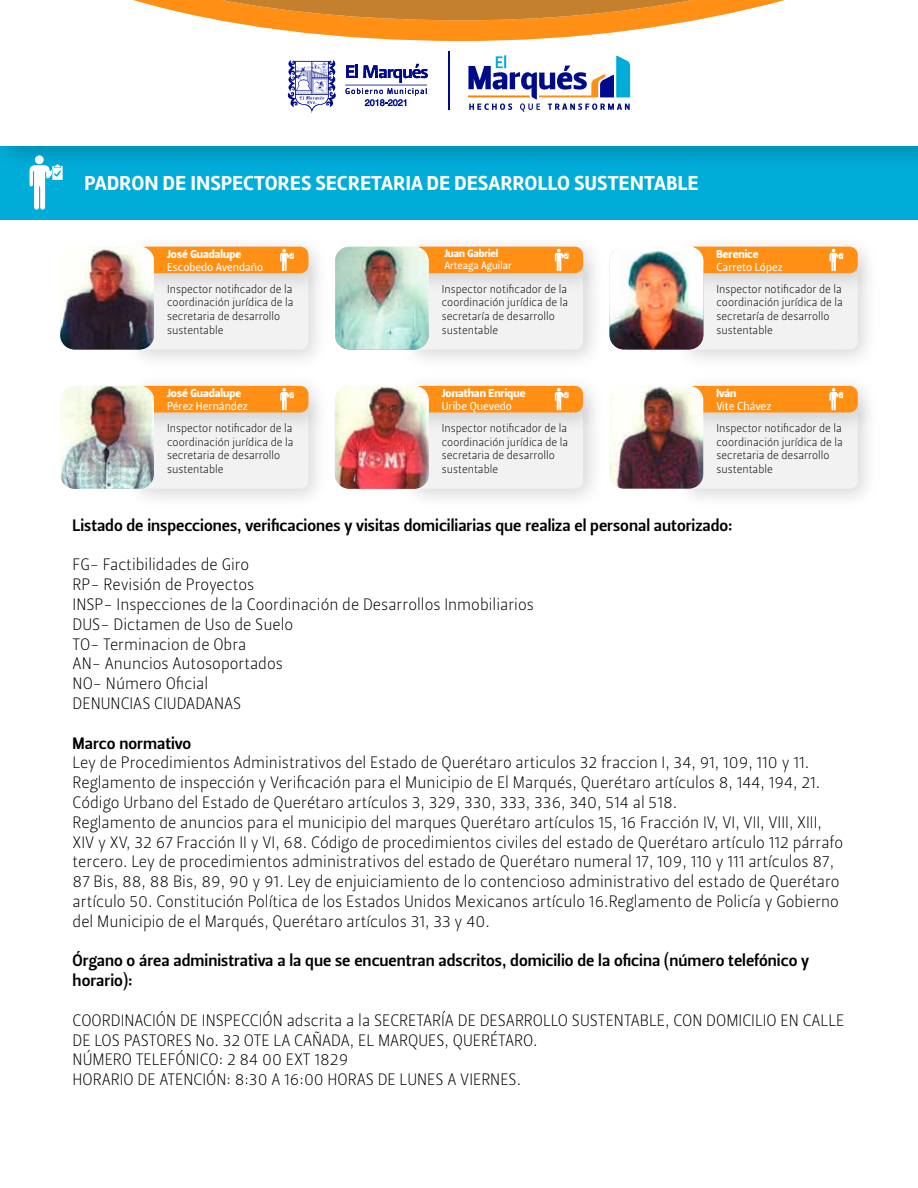
<style>
.page{position:relative;width:918px;height:1188px;background:#fff}
.page>*{position:absolute;margin:0;border:0;box-sizing:border-box;transform-origin:0 0}
.t1{font:700 21px "Rambla";color:#fff}
.t2{font:16.5px/19.8px "Leitura Sans Grot 1";color:#000}
.t3{font:16.5px/19.8px "Leitura Sans Grot 3";color:#000}
.t4{font:11.4px/13.8px "Leitura Sans Grot 1";color:#000}
.t5{font:11.4px "Leitura Sans Grot 2";color:#fff}
.t6{font:11.4px "Leitura Sans Grot 4";color:#fff}
.t7{font:10.65px "Leitura Sans Grot 2";color:#fff}
.t8{font:10.65px "Leitura Sans Grot 4";color:#fff}
</style>
<div class="page">
<div style="left:0;top:145px;width:918px;height:75px;background:#00acd8"></div>
<svg style="left:30px;top:177px;width:33px;height:33px"></svg>
<img style="left:0;top:145px;width:918px;height:32px">
<svg style="left:133px;top:0;width:652px;height:41px"></svg>
<svg style="left:468px;top:55px;width:162px;height:57px"></svg>
<hr style="left:448px;top:51px;width:2px;height:59px;background:#000b8c">
<svg style="left:287px;top:60px;width:49px;height:53px"></svg>
<svg style="left:345px;top:64px;width:83px;height:42px"></svg>
<img style="left:118px;top:301px;width:200px;height:59px">
<img style="left:143px;top:245px;width:176px;height:56px">
<div style="left:137px;top:247px;width:171px;height:26px;background:#ff9015;border-radius:8px"></div>
<svg style="left:154px;top:249px;width:154px;height:100px"></svg>
<img style="left:60px;top:247px;width:94px;height:102px">
<img style="left:392px;top:245px;width:218px;height:56px">
<div style="left:412px;top:247px;width:171px;height:26px;background:#ff9015;border-radius:8px"></div>
<svg style="left:429px;top:249px;width:154px;height:100px"></svg>
<img style="left:335px;top:247px;width:94px;height:102px">
<img style="left:667px;top:301px;width:201px;height:59px">
<img style="left:692px;top:245px;width:177px;height:56px">
<div style="left:686px;top:247px;width:172px;height:26px;background:#ff9015;border-radius:8px"></div>
<svg style="left:703px;top:249px;width:155px;height:100px"></svg>
<img style="left:610px;top:247px;width:93px;height:102px">
<img style="left:418px;top:385px;width:192px;height:55px">
<div style="left:412px;top:386px;width:171px;height:26px;background:#ff9015;border-radius:8px"></div>
<svg style="left:429px;top:388px;width:154px;height:101px"></svg>
<img style="left:335px;top:386px;width:94px;height:103px">
<img style="left:143px;top:385px;width:192px;height:55px">
<div style="left:137px;top:386px;width:171px;height:26px;background:#ff9015;border-radius:8px"></div>
<svg style="left:154px;top:388px;width:154px;height:101px"></svg>
<img style="left:60px;top:386px;width:94px;height:103px">
<img style="left:693px;top:385px;width:181px;height:55px">
<div style="left:686px;top:386px;width:172px;height:26px;background:#ff9015;border-radius:8px"></div>
<svg style="left:703px;top:388px;width:155px;height:101px"></svg>
<img style="left:610px;top:386px;width:93px;height:103px">
<p class="t1" style="left:84px;top:170px;width:616px">PADRON DE INSPECTORES SECRETARIA DE DESARROLLO SUSTENTABLE</p>
<p class="t6" style="left:167px;top:247px;width:76px">José Guadalupe</p>
<p class="t5" style="left:167px;top:261px;width:98px">Escobedo Avendaño</p>
<p class="t8" style="left:444px;top:247px;width:55px">Juan Gabriel</p>
<p class="t7" style="left:444px;top:259px;width:69px">Arteaga Aguilar</p>
<p class="t6" style="left:716px;top:247px;width:44px">Berenice</p>
<p class="t5" style="left:716px;top:261px;width:68px">Carreto López</p>
<p class="t4" style="left:167px;top:282px;width:128px">Inspector notificador de la coordinación jurídica de la secretaria de desarrollo sustentable</p>
<p class="t4" style="left:442px;top:282px;width:128px">Inspector notificador de la coordinación jurídica de la secretaría de desarrollo sustentable</p>
<p class="t4" style="left:716px;top:282px;width:128px">Inspector notificador de la coordinación jurídica de la secretaría de desarrollo sustentable</p>
<p class="t6" style="left:167px;top:386px;width:76px">José Guadalupe</p>
<p class="t5" style="left:167px;top:400px;width:82px">Pérez Hernández</p>
<p class="t6" style="left:442px;top:386px;width:85px">Jonathan Enrique</p>
<p class="t5" style="left:442px;top:400px;width:72px">Uribe Quevedo</p>
<p class="t6" style="left:716px;top:386px;width:21px">Iván</p>
<p class="t5" style="left:716px;top:400px;width:56px">Vite Chávez</p>
<p class="t4" style="left:167px;top:421px;width:128px">Inspector notificador de la coordinación jurídica de la secretaria de desarrollo sustentable</p>
<p class="t4" style="left:442px;top:421px;width:128px">Inspector notificador de la coordinación jurídica de la secretaria de desarrollo sustentable</p>
<p class="t4" style="left:716px;top:421px;width:128px">Inspector notificador de la coordinación jurídica de la secretaria de desarrollo sustentable</p>
<p class="t3" style="left:73px;top:516px;width:662px">Listado de inspecciones, verificaciones y visitas domiciliarias que realiza el personal autorizado:</p>
<p class="t2" style="left:73px;top:555px;width:463px">FG- Factibilidades de Giro<br>RP- Revisión de Proyectos<br>INSP- Inspecciones de la Coordinación de Desarrollos Inmobiliarios<br>DUS- Dictamen de Uso de Suelo<br>TO- Terminacion de Obra<br>AN- Anuncios Autosoportados<br>NO- Número Oficial<br>DENUNCIAS CIUDADANAS</p>
<p class="t3" style="left:73px;top:733px;width:120px">Marco normativo</p>
<p class="t2" style="left:73px;top:753px;width:772px">Ley de Procedimientos Administrativos del Estado de Querétaro articulos 32 fraccion I, 34, 91, 109, 110 y 11.<br>Reglamento de inspección y Verificación para el Municipio de El Marqués, Querétaro artículos 8, 144, 194, 21.<br>Código Urbano del Estado de Querétaro artículos 3, 329, 330, 333, 336, 340, 514 al 518.<br>Reglamento de anuncios para el municipio del marques Querétaro artículos 15, 16 Fracción IV, VI, VII, VIII, XIII, XIV y XV, 32 67 Fracción II y VI, 68. Código de procedimientos civiles del estado de Querétaro artículo 112 párrafo tercero. Ley de procedimientos administrativos del estado de Querétaro numeral 17, 109, 110 y 111 artículos 87, 87 Bis, 88, 88 Bis, 89, 90 y 91. Ley de enjuiciamiento de lo contencioso administrativo del estado de Querétaro artículo 50. Constitución Política de los Estados Unidos Mexicanos artículo 16.Reglamento de Policía y Gobierno del Municipio de el Marqués, Querétaro artículos 31, 33 y 40.</p>
<p class="t3" style="left:73px;top:951px;width:738px">Órgano o área administrativa a la que se encuentran adscritos, domicilio de la oficina (número telefónico y horario):</p>
<p class="t2" style="left:73px;top:1011px;width:773px">COORDINACIÓN DE INSPECCIÓN adscrita a la SECRETARÍA DE DESARROLLO SUSTENTABLE, CON DOMICILIO EN CALLE DE LOS PASTORES No. 32 OTE LA CAÑADA, EL MARQUES, QUERÉTARO.<br>NÚMERO TELEFÓNICO: 2 84 00 EXT 1829<br>HORARIO DE ATENCIÓN: 8:30 A 16:00 HORAS DE LUNES A VIERNES.</p>
</div>
